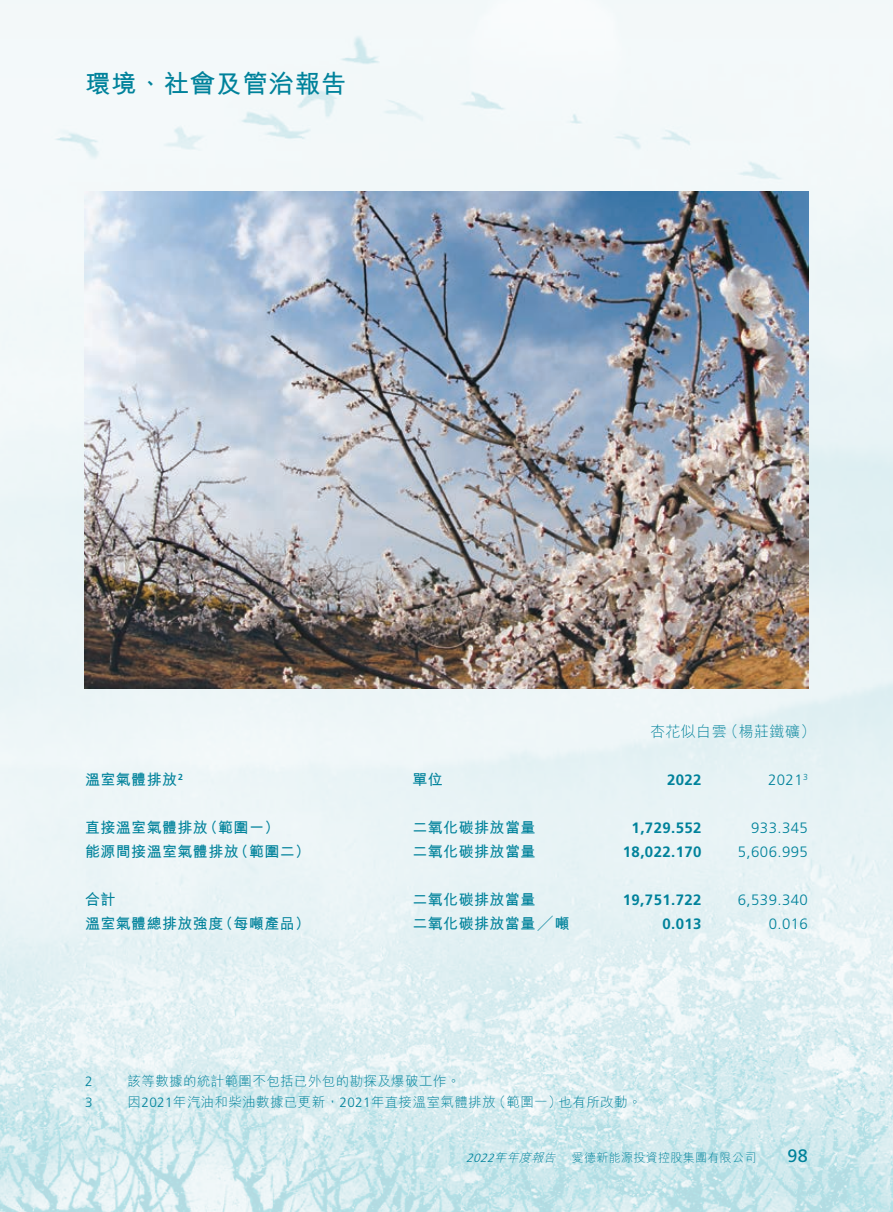
<style>
.page{position:relative;width:893px;height:1212px;background:#fff}
.page>*{position:absolute;margin:0;border:0;box-sizing:border-box;transform-origin:0 0}
.t1{font:700 25.5px "M Hei HK";letter-spacing:.03em;color:#00829b}
.t2{font:18px "Frutiger LT Std";color:#00829b}
.t3{font:700 15px "M Hei HK";letter-spacing:.03em;color:#00829b}
.t4{font:700 15px "Frutiger LT Std";letter-spacing:.03em;color:#00829b}
.t5{font:300 15px "Frutiger LT Std";letter-spacing:.03em;color:#00829b}
.t6{font:300 15px "M Hei HK";letter-spacing:.03em;color:#00829b}
.t7{font:300 13.5px "M Hei HK";letter-spacing:.03em;color:#00829b}
.t8{font:300 13.5px "Frutiger LT Std";color:#00829b}
.t9{font:300 12px "M Hei HK";letter-spacing:.03em;color:#00829b}
.t10{font:italic 300 12px "M Hei HK";color:#00829b}
.t11{font:italic 300 12px "Frutiger LT Std";color:#00829b}
.t12{font:700 8.7px "Frutiger LT Std";color:#00829b}
.s1{font-family:"Frutiger LT Std"}
</style>
<div class="page">
<img style="left:0;top:0;width:893px;height:1212px">
<img style="left:85px;top:191px;width:723px;height:498px">
<h1 class="t1" style="left:85px;top:65px;width:263px">環境、社會及管治報告</h1>
<p class="t6" style="left:723px;top:724px;width:94px">（楊莊鐵礦(</p>
<p class="t6" style="left:650px;top:724px;width:78px">杏花似白雲</p>
<p class="t3" style="left:85px;top:768px;width:94px">溫室氣體排放</p>
<p class="t12" style="left:178px;top:772px;width:6px">2</p>
<p class="t3" style="left:412px;top:768px;width:32px">單位</p>
<p class="t4" style="left:667px;top:771px;width:36px">2022</p>
<p class="t5" style="left:768px;top:771px;width:41px">2021<sup>3</sup></p>
<p class="t3" style="left:85px;top:816px;width:124px">直接溫室氣體排放</p>
<p class="t3" style="left:203px;top:816px;width:78px">（範圍一）</p>
<p class="t3" style="left:412px;top:816px;width:124px">二氧化碳排放當量</p>
<p class="t4" style="left:632px;top:819px;width:72px">1,729.552</p>
<p class="t5" style="left:751px;top:819px;width:58px">933.345</p>
<p class="t3" style="left:85px;top:840px;width:155px">能源間接溫室氣體排放</p>
<p class="t3" style="left:234px;top:840px;width:78px">（範圍二）</p>
<p class="t3" style="left:412px;top:840px;width:124px">二氧化碳排放當量</p>
<p class="t4" style="left:623px;top:843px;width:80px">18,022.170</p>
<p class="t5" style="left:738px;top:843px;width:72px">5,606.995</p>
<p class="t3" style="left:85px;top:888px;width:32px">合計</p>
<p class="t3" style="left:412px;top:888px;width:124px">二氧化碳排放當量</p>
<p class="t4" style="left:623px;top:891px;width:80px">19,751.722</p>
<p class="t5" style="left:738px;top:891px;width:72px">6,539.340</p>
<p class="t3" style="left:85px;top:912px;width:140px">溫室氣體總排放強度</p>
<p class="t3" style="left:218px;top:912px;width:94px">（每噸產品）</p>
<p class="t3" style="left:412px;top:912px;width:159px">二氧化碳排放當量╱噸</p>
<p class="t4" style="left:662px;top:915px;width:41px">0.013</p>
<p class="t5" style="left:769px;top:915px;width:41px">0.016</p>
<p class="t8" style="left:85px;top:1074px;width:9px">2</p>
<p class="t7" style="left:128px;top:1074px;width:334px">該等數據的統計範圍不包括已外包的勘探及爆破工作。</p>
<p class="t8" style="left:85px;top:1095px;width:9px">3</p>
<p class="t7" style="left:493px;top:1095px;width:71px">（範圍一）</p>
<p class="t7" style="left:128px;top:1095px;width:370px">因<span class="s1">2021</span>年汽油和柴油數據已更新，<span class="s1">2021</span>年直接溫室氣體排放</p>
<p class="t7" style="left:559px;top:1095px;width:84px">也有所改動。</p>
<p class="t10" style="left:494px;top:1151px;width:66px">年年度報告</p>
<p class="t11" style="left:466px;top:1151px;width:33px">2022</p>
<p class="t9" style="left:572px;top:1151px;width:186px">愛德新能源投資控股集團有限公司</p>
<p class="t2" style="left:787px;top:1145px;width:22px">98</p>
</div>
